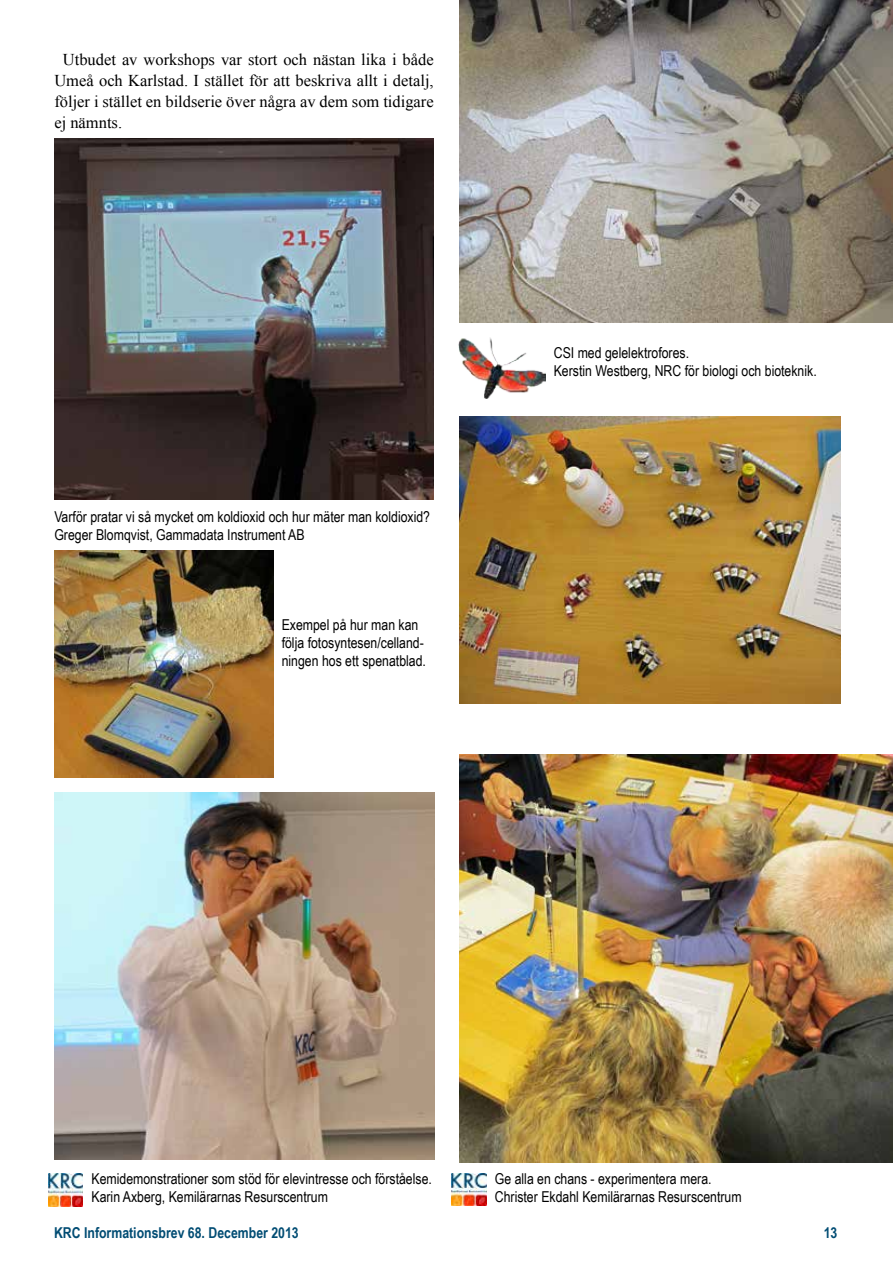
<style>
.page{position:relative;width:893px;height:1263px;background:#fff}
.page>*{position:absolute;margin:0;border:0;box-sizing:border-box;transform-origin:0 0}
.t1{font:16.5px/21px "Times New Roman";color:#000;text-align:justify}
.t2{font:15px/18px "Arial Narrow";color:#000}
.t3{font:700 15px "Arial Narrow";color:#004c73}
</style>
<div class="page">
<img style="left:48px;top:1174px;width:35px;height:32px">
<img style="left:54px;top:139px;width:380px;height:360px">
<img style="left:54px;top:551px;width:219px;height:227px">
<img style="left:54px;top:792px;width:380px;height:368px">
<img style="left:459px;top:0;width:434px;height:323px">
<img style="left:459px;top:338px;width:86px;height:60px">
<img style="left:460px;top:417px;width:380px;height:286px">
<img style="left:459px;top:755px;width:434px;height:407px">
<img style="left:452px;top:1173px;width:34px;height:32px">
<p class="t1" style="left:54px;top:49px;width:381px;text-indent:8px">Utbudet av workshops var stort och nästan lika i både Umeå och Karlstad. I stället för att beskriva allt i detalj, följer i stället en bildserie över några av dem som tidigare ej nämnts.</p>
<p class="t2" style="left:54px;top:507px;width:377px">Varför pratar vi så mycket om koldioxid och hur mäter man koldioxid?<br>Greger Blomqvist, Gammadata Instrument AB</p>
<p class="t2" style="left:282px;top:615px;width:146px">Exempel på hur man kan följa fotosyntesen/celland&shy;ningen hos ett spenatblad.</p>
<p class="t2" style="left:554px;top:343px;width:264px">CSI med gelelektrofores.<br>Kerstin Westberg, NRC för biologi och bioteknik.</p>
<p class="t2" style="left:91px;top:1169px;width:342px">Kemidemonstrationer som stöd för elevintresse och förståelse.<br>Karin Axberg, Kemilärarnas Resurscentrum</p>
<p class="t2" style="left:495px;top:1169px;width:248px">Ge alla en chans - experimentera mera.<br>Christer Ekdahl Kemilärarnas Resurscentrum</p>
<p class="t3" style="left:54px;top:1221px;width:246px">KRC Informationsbrev 68. December 2013</p>
<p class="t3" style="left:824px;top:1221px;width:15px">13</p>
</div>
